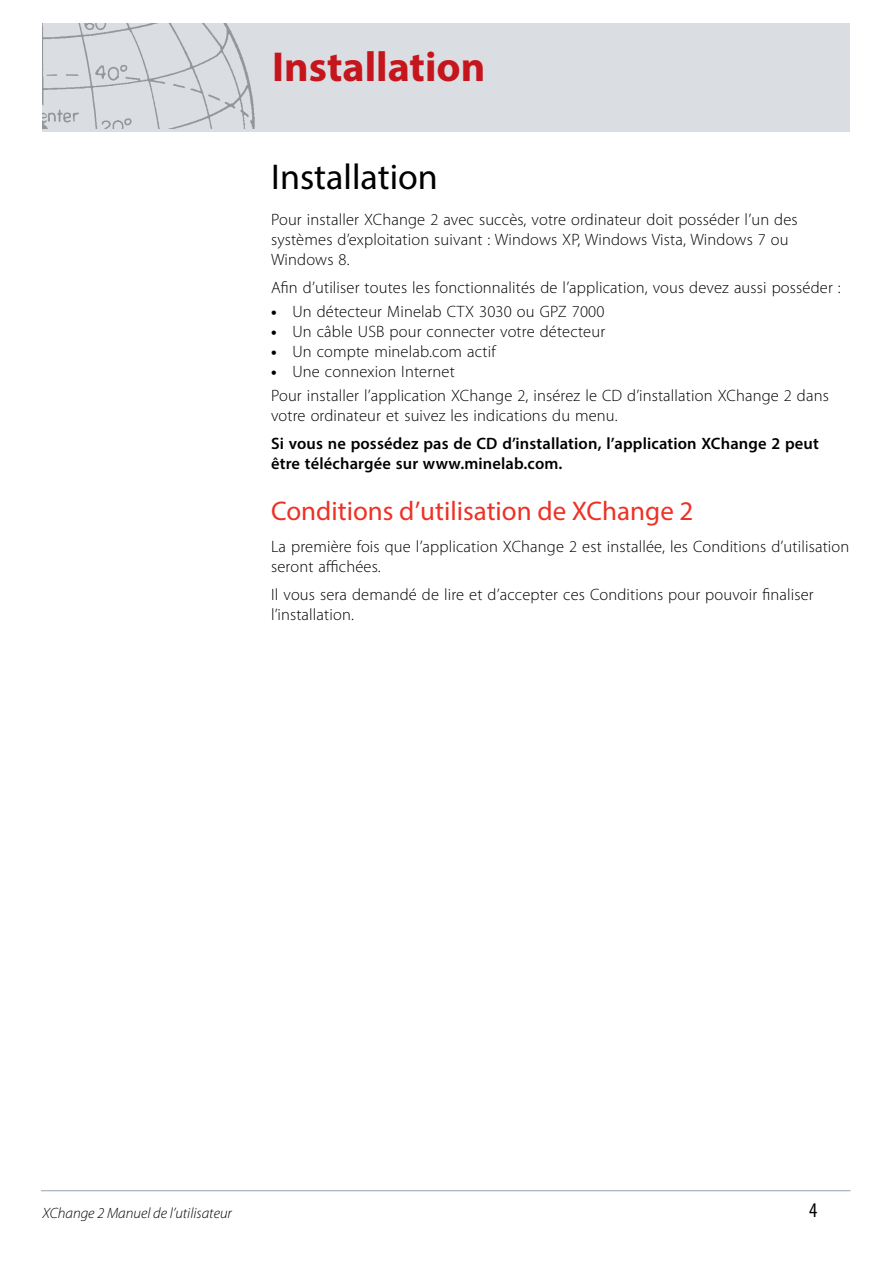
<style>
.page{position:relative;width:893px;height:1263px;background:#fff}
.page>*{position:absolute;margin:0;border:0;box-sizing:border-box;transform-origin:0 0}
.t1{font:700 42px "Myriad Pro";color:#c4161c}
.t2{font:36px "Myriad Pro";color:#000}
.t3{font:27px "Myriad Pro";color:#ee3124}
.t4{font:condensed 21px "Myriad Pro";color:#000}
.t5{font:300 16.5px/19.8px "Myriad Pro";letter-spacing:.01em;color:#000}
.t6{font:600 16.5px/19.8px "Myriad Pro";letter-spacing:.01em;color:#000}
.t7{font:italic 300 15px "Myriad Pro";color:#000}
.s1{font-weight:700}
</style>
<div class="page">
<div style="left:43px;top:23px;width:807px;height:109px;background:#dadde1"></div>
<img style="left:43px;top:23px;width:211px;height:106px">
<hr style="left:41px;top:1190px;width:809px;height:1px;background:#a0adb7">
<h1 class="t1" style="left:272px;top:39px;width:215px">Installation</h1>
<h2 class="t2" style="left:271px;top:154px;width:168px">Installation</h2>
<p class="t5" style="left:271px;top:210px;width:528px">Pour installer XChange 2 avec succès, votre ordinateur doit posséder l’un des systèmes d’exploitation suivant : Windows XP, Windows Vista, Windows 7 ou<br>Windows 8.</p>
<p class="t5" style="left:271px;top:278px;width:571px">Afin d’utiliser toutes les fonctionnalités de l’application, vous devez aussi posséder :</p>
<p class="t5" style="left:271px;top:302px;width:335px"><span class="s1">•</span> Un détecteur Minelab CTX 3030 ou GPZ 7000</p>
<p class="t5" style="left:271px;top:322px;width:336px"><span class="s1">•</span> Un câble USB pour connecter votre détecteur</p>
<p class="t5" style="left:271px;top:342px;width:226px"><span class="s1">•</span> Un compte minelab.com actif</p>
<p class="t5" style="left:271px;top:360px;width:559px;line-height:24px"><span class="s1">•</span> Une connexion Internet<br>Pour installer l’application XChange 2, insérez le CD d’installation XChange 2 dans</p>
<p class="t5" style="left:271px;top:405px;width:348px">votre ordinateur et suivez les indications du menu.</p>
<p class="t6" style="left:271px;top:433px;width:549px">Si vous ne possédez pas de CD d’installation, l’application XChange 2 peut être téléchargée sur www.minelab.com.</p>
<h3 class="t3" style="left:271px;top:494px;width:424px">Conditions d’utilisation de XChange 2</h3>
<p class="t5" style="left:271px;top:537px;width:580px">La première fois que l’application XChange 2 est installée, les Conditions d’utilisation seront affichées.</p>
<p class="t5" style="left:271px;top:585px;width:544px">Il vous sera demandé de lire et d’accepter ces Conditions pour pouvoir finaliser l’installation.</p>
<p class="t7" style="left:43px;top:1205px;width:191px">XChange 2 Manuel de l’utilisateur</p>
<p class="t4" style="left:809px;top:1197px;width:10px">4</p>
</div>
